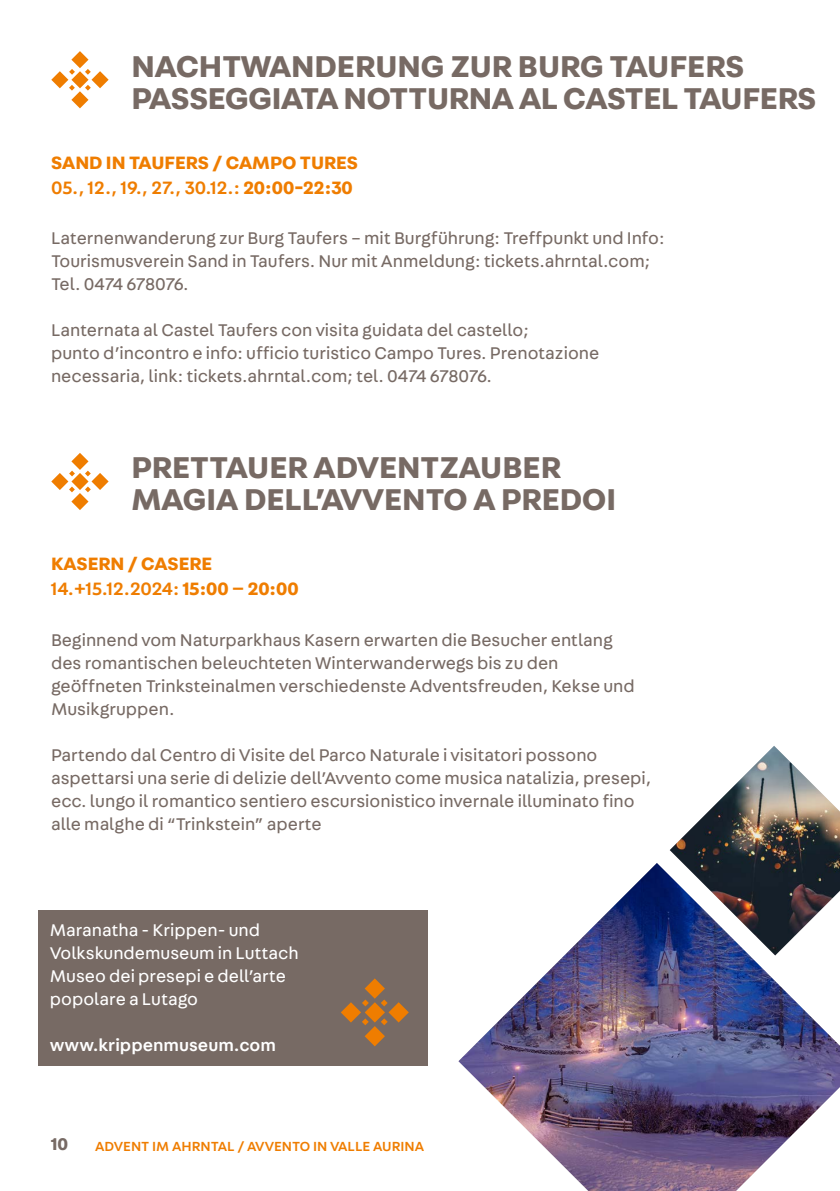
<style>
.page{position:relative;width:840px;height:1191px;background:#fff}
.page>*{position:absolute;margin:0;border:0;box-sizing:border-box;transform-origin:0 0}
.t1{font:700 32px/32px "Fabriga";color:#776a64}
.t2{font:700 19px/25px "Fabriga";color:#ef7d00}
.t3{font:18px/23px "Fabriga";color:#776a64}
.t4{font:18px/23px "Fabriga";color:#fff}
.t5{font:500 18px "Fabriga";color:#fff}
.t6{font:700 18px "Fabriga";color:#776a64}
.t7{font:500 14px "Fabriga";color:#ef7d00}
.s1{font-weight:500}
</style>
<div class="page">
<svg style="left:51px;top:453px;width:58px;height:57px"></svg>
<img style="left:458px;top:863px;width:381px;height:328px">
<img style="left:669px;top:746px;width:170px;height:209px">
<svg style="left:51px;top:51px;width:58px;height:57px"></svg>
<div style="left:39px;top:910px;width:389px;height:156px;background:#776a64"></div>
<svg style="left:341px;top:978px;width:67px;height:68px"></svg>
<h1 class="t1" style="left:131px;top:49px;width:686px">NACHTWANDERUNG ZUR BURG TAUFERS<br>PASSEGGIATA NOTTURNA AL CASTEL TAUFERS</h1>
<p class="t2" style="left:51px;top:150px;width:308px">SAND IN TAUFERS / CAMPO TURES<br><span class="s1">05., 12., 19., 27., 30.12.:</span> 20:00-22:30</p>
<p class="t3" style="left:51px;top:225px;width:614px">Laternenwanderung zur Burg Taufers – mit Burgführung: Treffpunkt und Info:<br>Tourismusverein Sand in Taufers. Nur mit Anmeldung: tickets.ahrntal.com;<br>Tel. 0474 678076.</p>
<p class="t3" style="left:51px;top:317px;width:549px">Lanternata al Castel Taufers con visita guidata del castello;<br>punto d’incontro e info: ufficio turistico Campo Tures. Prenotazione necessaria, link: tickets.ahrntal.com; tel. 0474 678076.</p>
<h1 class="t1" style="left:131px;top:450px;width:486px">PRETTAUER ADVENTZAUBER<br>MAGIA DELL’AVVENTO A PREDOI</h1>
<p class="t2" style="left:51px;top:550px;width:249px">KASERN / CASERE<br><span class="s1">14.+15.12.2024:</span> 15:00 – 20:00</p>
<p class="t3" style="left:51px;top:627px;width:585px">Beginnend vom Naturparkhaus Kasern erwarten die Besucher entlang des romantischen beleuchteten Winterwanderwegs bis zu den geöffneten Trinksteinalmen verschiedenste Adventsfreuden, Kekse und Musikgruppen.</p>
<p class="t3" style="left:51px;top:742px;width:601px">Partendo dal Centro di Visite del Parco Naturale i visitatori possono aspettarsi una serie di delizie dell’Avvento come musica natalizia, presepi, ecc. lungo il romantico sentiero escursionistico invernale illuminato fino alle malghe di “Trinkstein” aperte</p>
<p class="t4" style="left:50px;top:917px;width:250px">Maranatha - Krippen- und<br>Volkskundemuseum in Luttach<br>Museo dei presepi e dell’arte popolare a Lutago</p>
<p class="t5" style="left:50px;top:1033px;width:227px">www.krippenmuseum.com</p>
<p class="t6" style="left:51px;top:1131px;width:19px">10</p>
<p class="t7" style="left:95px;top:1137px;width:330px">ADVENT IM AHRNTAL / AVVENTO IN VALLE AURINA</p>
</div>
